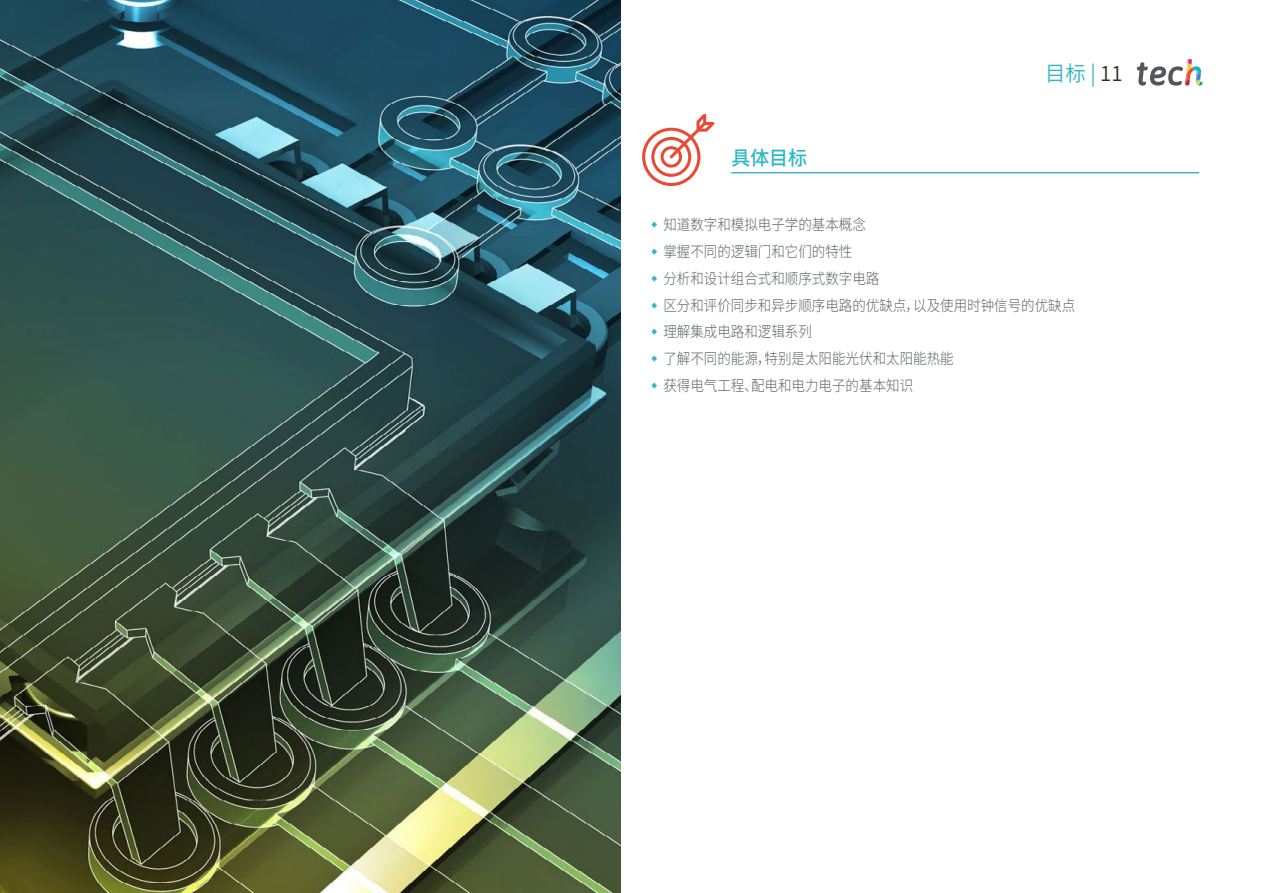
<style>
.page{position:relative;width:1263px;height:893px;background:#fff}
.page>*{position:absolute;margin:0;border:0;box-sizing:border-box;transform-origin:0 0}
.t1{font:21px "Source Han Sans CN";color:#2db8c5}
.t2{font:500 19.5px "Source Han Sans CN";color:#2db8c5}
.t3{font:300 15px/26.7px "Source Han Sans CN";color:#61646a;scale:.9 1}
.s1{color:#312e20}
</style>
<div class="page">
<img style="left:0;top:0;width:621px;height:893px">
<svg style="left:1137px;top:59px;width:65px;height:27px"></svg>
<svg style="left:642px;top:114px;width:72px;height:72px"></svg>
<hr style="left:731px;top:172px;width:468px;height:1px;background:#2db8c5">
<h2 class="t2" style="left:731px;top:147px;width:77px">具体目标</h2>
<h1 class="t1" style="left:1045px;top:61px;width:79px">目标 | <span class="s1">11</span></h1>
<p class="t3" style="left:663px;top:212px;width:459px">知道数字和模拟电子学的基本概念<br>掌握不同的逻辑门和它们的特性<br>分析和设计组合式和顺序式数字电路<br>区分和评价同步和异步顺序电路的优缺点，以及使用时钟信号的优缺点理解集成电路和逻辑系列<br>了解不同的能源，特别是太阳能光伏和太阳能热能<br>获得电气工程、配电和电力电子的基本知识</p>
</div>
